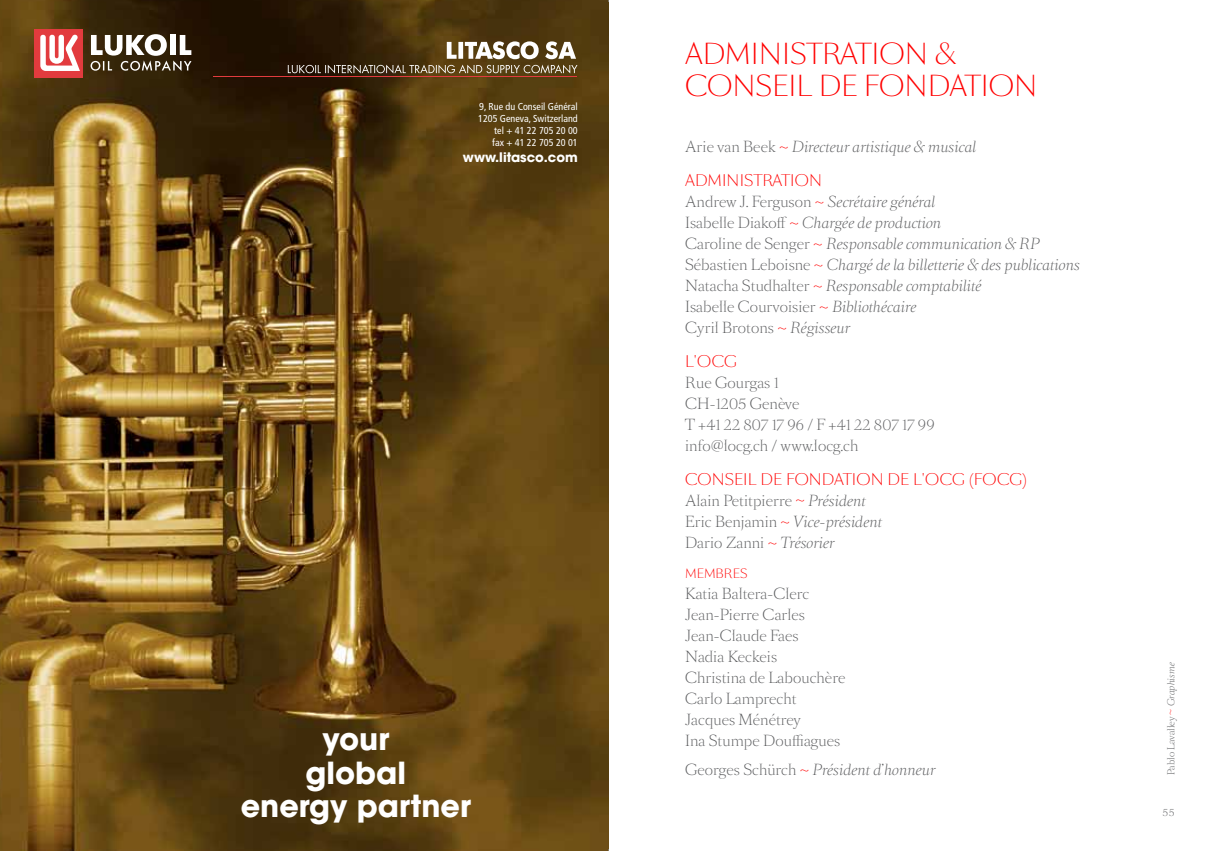
<style>
.page{position:relative;width:1217px;height:851px;background:#fff}
.page>*{position:absolute;margin:0;border:0;box-sizing:border-box;transform-origin:0 0}
.t1{font:30.15px/33.2px "ITC Avant Garde MM 740 750";color:#fff;text-align:center}
.t2{font:300 27px/32.4px "Sang Bleu BP Sans";color:#f00}
.t3{font:300 15px "Sang Bleu BP Sans";letter-spacing:.01em;color:#f00}
.t4{font:italic 300 14.25px/21px "Sang Bleu BP";letter-spacing:.01em;color:#58595b}
.t5{font:300 14.25px/21px "Sang Bleu BP";letter-spacing:.01em;color:#58595b}
.t6{font:13.05px "ITC Avant Garde MM 740 750";color:#fff}
.t7{font:300 12px "Sang Bleu BP Sans";letter-spacing:.01em;color:#f00}
.t8{font:condensed 10.05px/12.1px "Frutiger";color:#fff;text-align:right}
.t9{font:300 9.75px "Sang Bleu BP Sans";color:#58595b}
.t10{font:300 9px "Sang Bleu BP";letter-spacing:.01em;color:#58595b}
.s1{font-style:normal}
.s2{font-style:normal;color:#f00}
.s3{color:#f00}
.s4{font-style:italic}
</style>
<div class="page">
<hr style="left:608px;top:0;width:1px;height:850px;background:#58595b">
<img style="left:0;top:0;width:608px;height:850px">
<div style="left:34px;top:29px;width:49px;height:49px;background:#e23b3e"></div>
<svg style="left:40px;top:34px;width:40px;height:37px"></svg>
<svg style="left:90px;top:34px;width:101px;height:37px"></svg>
<svg style="left:288px;top:41px;width:289px;height:32px;background:#67563b"></svg>
<hr style="left:213px;top:77px;width:363px;height:1px;background:#e23b3e">
<p class="t8" style="left:478px;top:101px;width:101px">9, Rue du Conseil Général<br>1205 Geneva, Switzerland tel + 41 22 705 20 00<br>fax + 41 22 705 20 01</p>
<p class="t6" style="left:463px;top:149px;width:116px">www.litasco.com</p>
<h1 class="t1" style="left:241px;top:722px;width:232px">your<br>global<br>energy partner</h1>
<h2 class="t2" style="left:685px;top:37px;width:347px">ADMIN ISTRATION &amp;<br>CONSEIL DE FONDATION</h2>
<p class="t4" style="left:685px;top:136px;width:292px"><span class="s1">Arie van Beek</span> <span class="s2">~</span> Directeur artistique &amp; musical</p>
<p class="t3" style="left:685px;top:170px;width:135px">ADMIN ISTRATION</p>
<p class="t4" style="left:685px;top:191px;width:396px"><span class="s1">Andrew J. Ferguson</span> <span class="s2">~</span> Secrétaire général<br><span class="s1">Isabelle Diakoff</span> <span class="s2">~</span> Chargée de production<br><span class="s1">Caroline de Senger</span> <span class="s2">~</span> Responsable communication &amp; RP <span class="s1">Sébastien Leboisne</span> <span class="s2">~</span> Chargé de la billetterie &amp; des publications <span class="s1">Natacha Studhalter</span> <span class="s2">~</span> Responsable comptabilité<br><span class="s1">Isabelle Courvoisier</span> <span class="s2">~</span> Bibliothécaire<br><span class="s1">Cyril Brotons</span> <span class="s2">~</span> Régisseur</p>
<p class="t3" style="left:685px;top:351px;width:40px">L'OCG</p>
<p class="t5" style="left:685px;top:372px;width:251px">Rue Gourgas 1<br>CH-1205 Genève<br>t +41 22 807 17 96 / f +41 22 807 17 99 info@locg.ch / www.locg.ch</p>
<p class="t3" style="left:685px;top:468px;width:344px">CON SEIL D E FONDATION DE L'OCG (FOCG)</p>
<p class="t5" style="left:685px;top:490px;width:198px">Alain Petitpierre <span class="s3">~</span> <span class="s4">Président<br></span>Eric Benjamin <span class="s3">~</span> <span class="s4">Vice-président<br></span>Dario Zanni <span class="s3">~</span> <span class="s4">Trésorier</span></p>
<p class="t7" style="left:685px;top:564px;width:64px">MEMBRES</p>
<p class="t5" style="left:685px;top:582px;width:161px">Katia Baltera-Clerc<br>Jean-Pierre Carles<br>Jean-Claude Faes<br>Nadia Keckeis<br>Christina de Labouchère<br>Carlo Lamprecht<br>Jacques Ménétrey<br>Ina Stumpe Douffiagues</p>
<p class="t4" style="left:685px;top:759px;width:252px"><span class="s1">Georges Schürch</span> <span class="s2">~</span> Président d’honneur</p>
<p class="t10" style="left:1164px;top:775px;width:114px;rotate:-90deg">Pablo Lavalley <sup>~</sup> <span class="s4">Graphisme</span></p>
<p class="t9" style="left:1162px;top:805px;width:13px">55</p>
</div>
